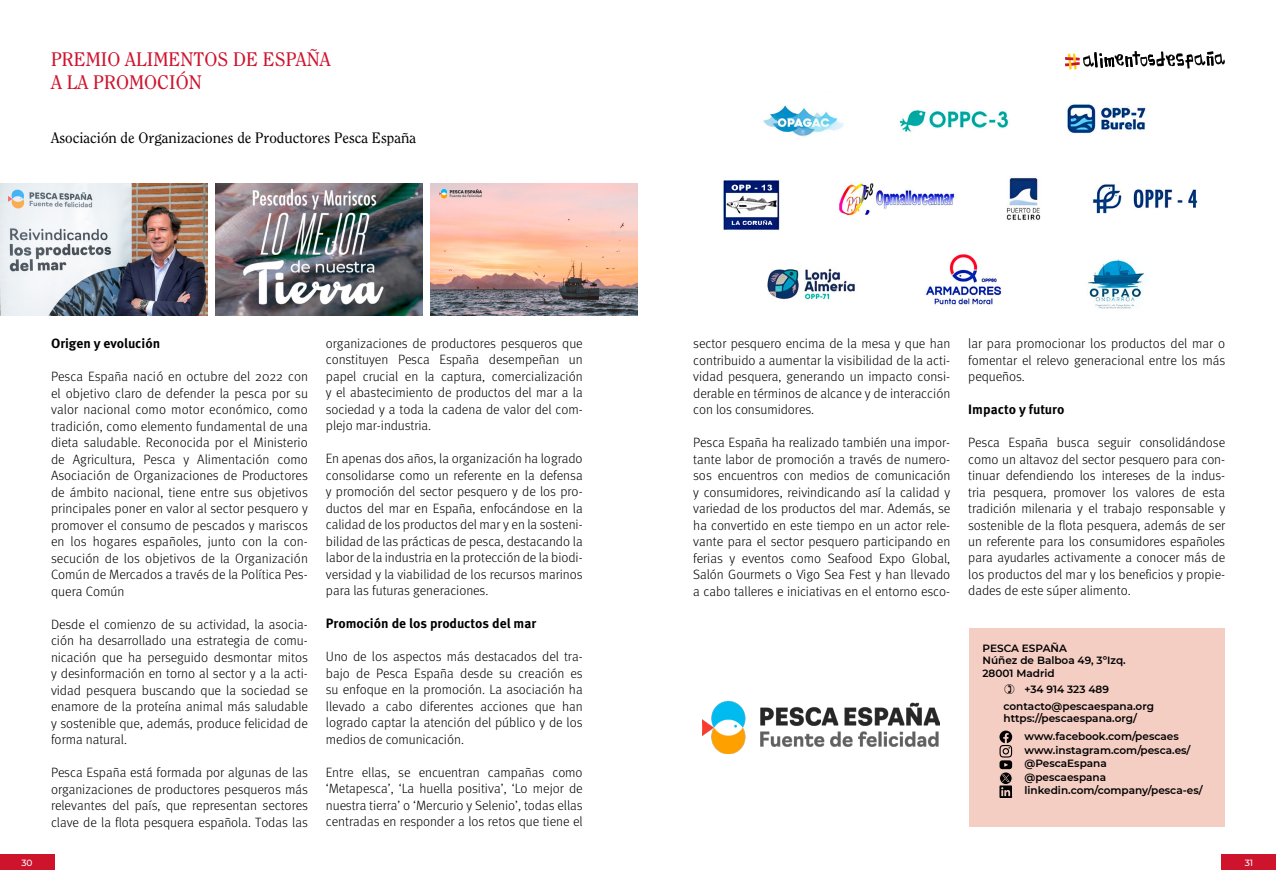
<style>
.page{position:relative;width:1276px;height:893px;background:#fff}
.page>*{position:absolute;margin:0;border:0;box-sizing:border-box;transform-origin:0 0}
.t1{font:19.5px/23.4px "Clearface";color:#ce132d}
.t2{font:15px "Clearface";color:#000}
.t3{font:300 13.5px/16.5px "FF Meta Pro";color:#000;text-align:justify}
.t4{font:700 13.5px "FF Meta Pro";color:#000}
.t5{font:600 10.5px/13.5px "Montserrat";color:#000}
.t6{font:500 9px "Montserrat";color:#fff}
</style>
<div class="page">
<div style="left:1222px;top:854px;width:54px;height:15px;background:#ce132d"></div>
<div style="left:0;top:854px;width:54px;height:15px;background:#ce132d"></div>
<svg style="left:1065px;top:51px;width:160px;height:18px"></svg>
<img style="left:431px;top:183px;width:207px;height:133px">
<img style="left:215px;top:183px;width:207px;height:133px">
<img style="left:0;top:183px;width:207px;height:133px">
<img style="left:702px;top:702px;width:237px;height:51px">
<img style="left:723px;top:104px;width:475px;height:205px">
<div style="left:969px;top:629px;width:256px;height:198px;background:#f4cdc3"></div>
<svg style="left:999px;top:731px;width:13px;height:38px"></svg>
<div style="left:999px;top:772px;width:13px;height:13px;border:1px solid #fff;border-radius:50%"></div>
<svg style="left:999px;top:775px;width:13px;height:23px"></svg>
<h1 class="t1" style="left:51px;top:47px;width:281px">PREMIO ALIMENTOS DE ESPAÑA<br>A LA PROMOCIÓN</h1>
<p class="t2" style="left:51px;top:129px;width:366px">Asociación de Organizaciones de Productores Pesca España</p>
<p class="t4" style="left:51px;top:333px;width:111px">Origen y evolución</p>
<p class="t3" style="left:51px;top:367px;width:258px">Pesca España nació en octubre del 2022 con el objetivo claro de defender la pesca por su valor nacional como motor económico, como tradición, como elemento fundamental de una dieta saludable. Reconocida por el Ministerio de Agricultura, Pesca y Alimentación como Asociación de Organizaciones de Productores de ámbito nacional, tiene entre sus objetivos principales poner en valor al sector pesquero y promover el consumo de pescados y mariscos en los hogares españoles, junto con la con&shy;secución de los objetivos de la Organización Común de Mercados a través de la Política Pes&shy;quera Común</p>
<p class="t3" style="left:51px;top:615px;width:258px">Desde el comienzo de su actividad, la asocia&shy;ción ha desarrollado una estrategia de comu&shy;nicación que ha perseguido desmontar mitos y desinformación en torno al sector y a la acti&shy;vidad pesquera buscando que la sociedad se enamore de la proteína animal más saludable y sostenible que, además, produce felicidad de forma natural.</p>
<p class="t3" style="left:51px;top:763px;width:258px">Pesca España está formada por algunas de las organizaciones de productores pesqueros más relevantes del país, que representan sectores clave de la flota pesquera española. Todas las</p>
<p class="t3" style="left:326px;top:334px;width:258px">organizaciones de productores pesqueros que constituyen Pesca España desempeñan un papel crucial en la captura, comercialización y el abastecimiento de productos del mar a la sociedad y a toda la cadena de valor del com&shy;plejo mar-industria.</p>
<p class="t3" style="left:326px;top:450px;width:258px">En apenas dos años, la organización ha logrado consolidarse como un referente en la defensa y promoción del sector pesquero y de los pro&shy;ductos del mar en España, enfocándose en la calidad de los productos del mar y en la sosteni&shy;bilidad de las prácticas de pesca, destacando la labor de la industria en la protección de la biodi&shy;versidad y la viabilidad de los recursos marinos para las futuras generaciones.</p>
<p class="t4" style="left:326px;top:613px;width:212px">Promoción de los productos del mar</p>
<p class="t3" style="left:326px;top:648px;width:258px">Uno de los aspectos más destacados del tra&shy;bajo de Pesca España desde su creación es su enfoque en la promoción. La asociación ha llevado a cabo diferentes acciones que han logrado captar la atención del público y de los medios de comunicación.</p>
<p class="t3" style="left:326px;top:763px;width:258px">Entre ellas, se encuentran campañas como ‘Metapesca’, ‘La huella positiva’, ‘Lo mejor de nuestra tierra’ o ‘Mercurio y Selenio’, todas ellas centradas en responder a los retos que tiene el</p>
<p class="t3" style="left:693px;top:334px;width:259px">sector pesquero encima de la mesa y que han contribuido a aumentar la visibilidad de la acti&shy;vidad pesquera, generando un impacto consi&shy;derable en términos de alcance y de interacción con los consumidores.</p>
<p class="t3" style="left:693px;top:433px;width:259px">Pesca España ha realizado también una impor&shy;tante labor de promoción a través de numero&shy;sos encuentros con medios de comunicación y consumidores, reivindicando así la calidad y variedad de los productos del mar. Además, se ha convertido en este tiempo en un actor rele&shy;vante para el sector pesquero participando en ferias y eventos como Seafood Expo Global, Salón Gourmets o Vigo Sea Fest y han llevado a cabo talleres e iniciativas en el entorno esco-</p>
<p class="t3" style="left:968px;top:334px;width:258px">lar para promocionar los productos del mar o fomentar el relevo generacional entre los más pequeños.</p>
<p class="t4" style="left:968px;top:399px;width:98px">Impacto y futuro</p>
<p class="t3" style="left:968px;top:433px;width:259px">Pesca España busca seguir consolidándose como un altavoz del sector pesquero para con&shy;tinuar defendiendo los intereses de la indus&shy;tria pesquera, promover los valores de esta tradición milenaria y el trabajo responsable y sostenible de la flota pesquera, además de ser un referente para los consumidores españoles para ayudarles activamente a conocer más de los productos del mar y los beneficios y propie&shy;dades de este súper alimento.</p>
<p class="t5" style="left:982px;top:641px;width:145px;line-height:12.6px">PESCA ESPAÑA<br>Núñez de Balboa 49, 3ºIzq.<br>28001 Madrid</p>
<p class="t5" style="left:1003px;top:680px;width:152px;line-height:16.8px;text-indent:21px">+34 914 323 489 contacto@pescaespana.org</p>
<p class="t5" style="left:1024px;top:709px;width:156px;line-height:17.7px;text-indent:-21px">https://pescaespana.org/ www.facebook.com/pescaes</p>
<p class="t5" style="left:1024px;top:743px;width:180px">www.instagram.com/pesca.es/ @PescaEspana<br>@pescaespana linkedin.com/company/pesca-es/</p>
<p class="t6" style="left:21px;top:856px;width:13px">30</p>
<p class="t6" style="left:1244px;top:856px;width:10px">31</p>
</div>
